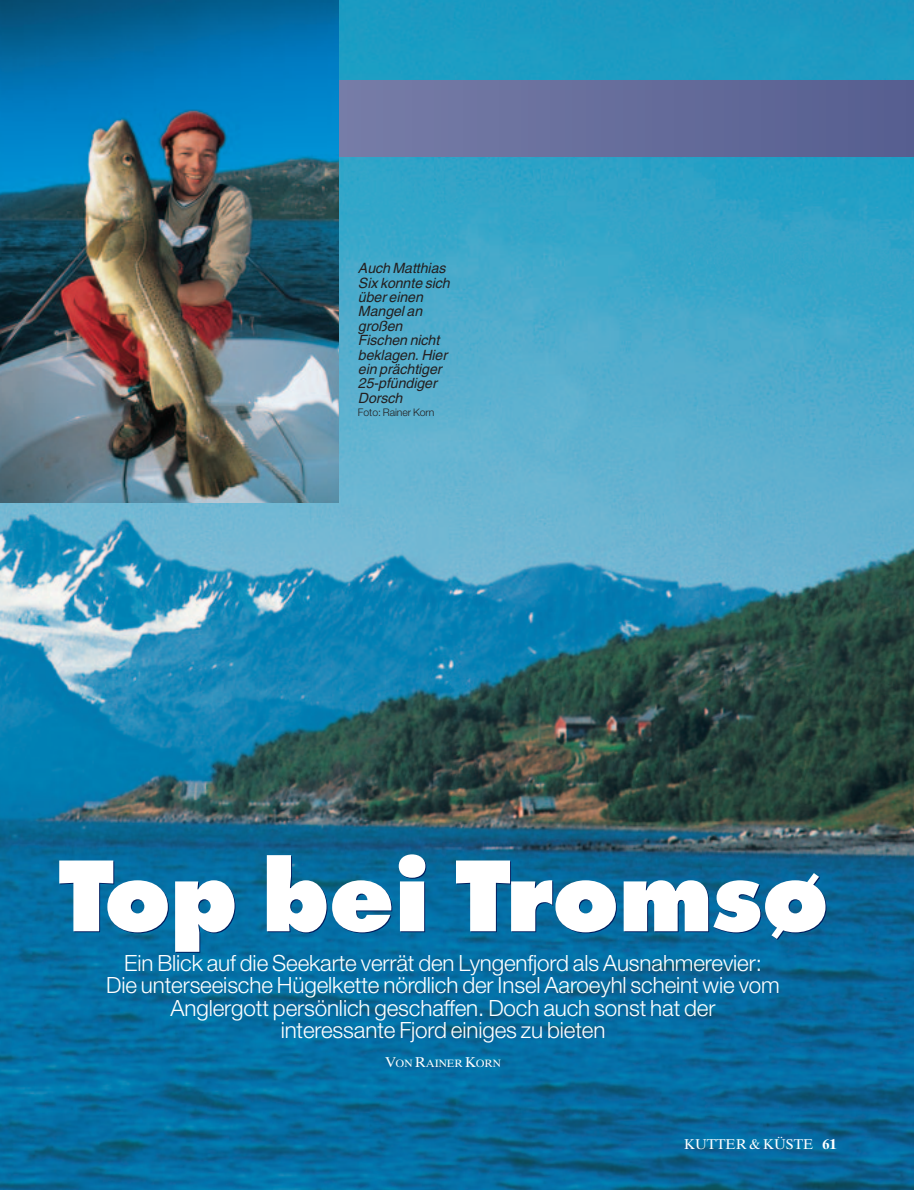
<style>
.page{position:relative;width:914px;height:1190px;background:#fff}
.page>*{position:absolute;margin:0;border:0;box-sizing:border-box;transform-origin:0 0}
.t1{font:800 93.75px "Futura";letter-spacing:-.01em;color:#fff}
.t2{font:300 22.35px/22.4px "Helvetica Neue";letter-spacing:-.005em;color:#fff;text-align:center}
.t3{font:italic 14.1px/14.4px "Helvetica";letter-spacing:-.005em;color:#231f20}
.t4{font:14.1px "Times Ten";letter-spacing:-.005em;color:#fff}
.t5{font:10.65px "Times Ten";letter-spacing:-.005em;color:#fff}
.t6{font:300 10.5px "Helvetica Neue";letter-spacing:-.005em;color:#231f20}
.s1{font-size:14.1px}
.s2{font-weight:700}
</style>
<div class="page">
<img style="left:1px;top:0;width:913px;height:1190px">
<svg style="left:339px;top:80px;width:575px;height:77px;background:#666d9b"></svg>
<img style="left:1px;top:0;width:338px;height:503px">
<p class="t3" style="left:358px;top:262px;width:93px">Auch Matthias<br>Six konnte sich über einen<br>Mangel an großen<br>Fischen nicht beklagen. Hier ein prächtiger<br>25-pfündiger<br>Dorsch</p>
<p class="t6" style="left:358px;top:409px;width:78px">Foto: Rainer Korn</p>
<h1 class="t1" style="left:58px;top:855px;width:772px">Top bei Tromsø</h1>
<p class="t2" style="left:106px;top:953px;width:675px">Ein Blick auf die Seekarte verrät den Lyngenfjord als Ausnahmerevier:<br>Die unterseeische Hügelkette nördlich der Insel Aaroeyhl scheint wie vom Anglergott persönlich geschaffen. Doch auch sonst hat der<br>interessante Fjord einiges zu bieten</p>
<p class="t5" style="left:385px;top:1059px;width:117px"><span class="s1">V</span>ON <span class="s1">R</span>AINER <span class="s1">K</span>ORN</p>
<p class="t4" style="left:684px;top:1139px;width:154px">KUTTER &amp; KÜSTE <span class="s2">61</span></p>
</div>
